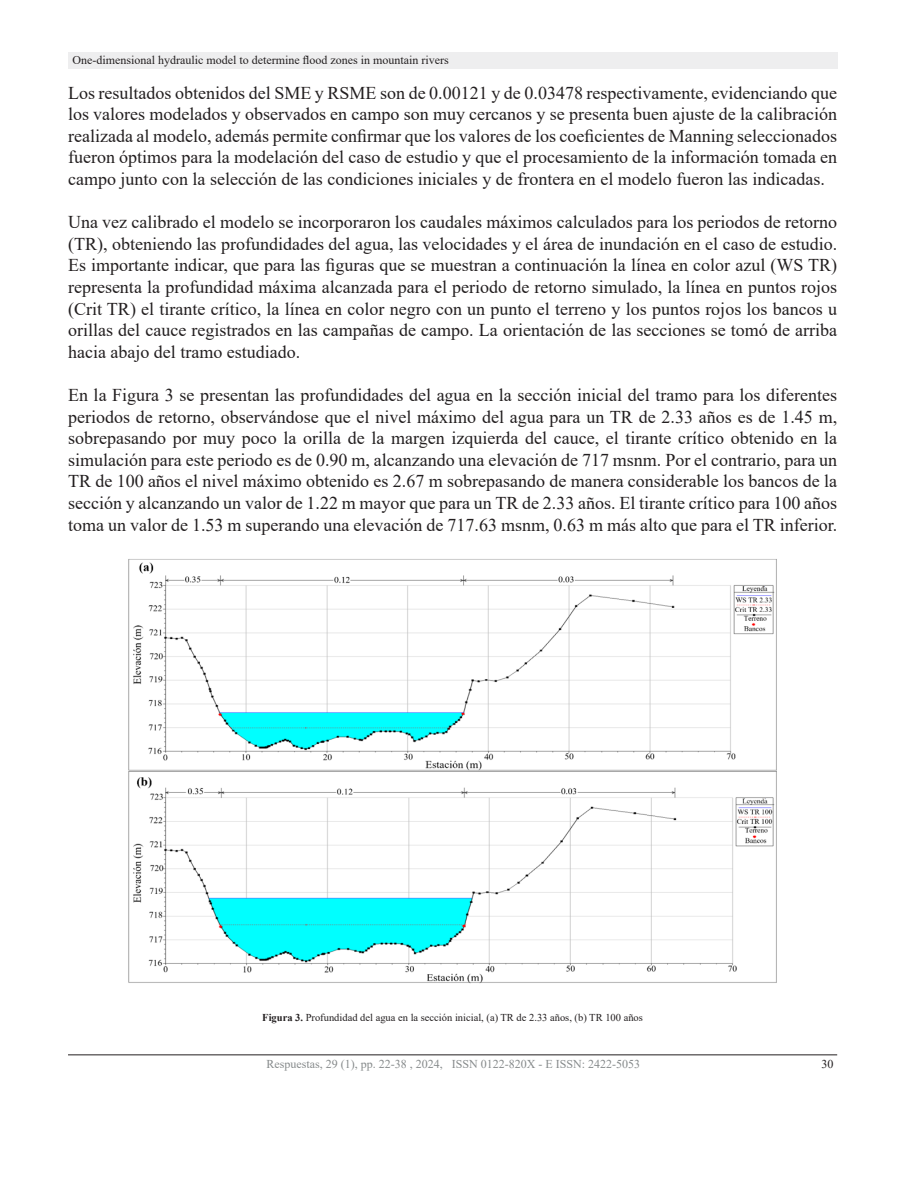
<style>
.page{position:relative;width:918px;height:1188px;background:#fff}
.page>*{position:absolute;margin:0;border:0;box-sizing:border-box;transform-origin:0 0}
.Cuerpo_de_texto{font:18px/21.6px "Times New Roman";color:#231f20;text-align:justify}
.t1{font:12px "Times New Roman";color:#231f20}
.t2{font:12px "Times New Roman";color:#868a8b}
.Cuerpo_de_texto-2{font:10.5px "Times New Roman";color:#231f20}
.s1{font-weight:700}
</style>
<div class="page">
<div style="left:68px;top:52px;width:769px;height:17px;background:#eeeeef"></div>
<hr style="left:68px;top:1054px;width:769px;height:1px;background:#231f20">
<img style="left:128px;top:559px;width:649px;height:425px">
<p class="t1" style="left:73px;top:51px;width:378px">One-dimensional hydraulic model to determine flood zones in mountain rivers</p>
<p class="Cuerpo_de_texto" style="left:68px;top:81px;width:771px">Los resultados obtenidos del SME y RSME son de 0.00121 y de 0.03478 respectivamente, evidenciando que los valores modelados y observados en campo son muy cercanos y se presenta buen ajuste de la calibración realizada al modelo, además permite confirmar que los valores de los coeficientes de Manning seleccionados fueron óptimos para la modelación del caso de estudio y que el procesamiento de la información tomada en campo junto con la selección de las condiciones iniciales y de frontera en el modelo fueron las indicadas.</p>
<p class="Cuerpo_de_texto" style="left:68px;top:211px;width:771px">Una vez calibrado el modelo se incorporaron los caudales máximos calculados para los periodos de retorno (TR), obteniendo las profundidades del agua, las velocidades y el área de inundación en el caso de estudio.<br>Es importante indicar, que para las figuras que se muestran a continuación la línea en color azul (WS TR) representa la profundidad máxima alcanzada para el periodo de retorno simulado, la línea en puntos rojos (Crit TR) el tirante crítico, la línea en color negro con un punto el terreno y los puntos rojos los bancos u orillas del cauce registrados en las campañas de campo. La orientación de las secciones se tomó de arriba hacia abajo del tramo estudiado.</p>
<p class="Cuerpo_de_texto" style="left:68px;top:384px;width:771px">En la Figura 3 se presentan las profundidades del agua en la sección inicial del tramo para los diferentes periodos de retorno, observándose que el nivel máximo del agua para un TR de 2.33 años es de 1.45 m, sobrepasando por muy poco la orilla de la margen izquierda del cauce, el tirante crítico obtenido en la simulación para este periodo es de 0.90 m, alcanzando una elevación de 717 msnm. Por el contrario, para un TR de 100 años el nivel máximo obtenido es 2.67 m sobrepasando de manera considerable los bancos de la sección y alcanzando un valor de 1.22 m mayor que para un TR de 2.33 años. El tirante crítico para 100 años toma un valor de 1.53 m superando una elevación de 717.63 msnm, 0.63 m más alto que para el TR inferior.</p>
<p class="Cuerpo_de_texto-2" style="left:262px;top:1010px;width:382px"><span class="s1">Figura 3.</span> Profundidad del agua en la sección inicial, (a) TR de 2.33 años, (b) TR 100 años</p>
<p class="t2" style="left:266px;top:1056px;width:375px">Respuestas, 29 (1), pp. 22-38 , 2024, ISSN 0122-820X - E ISSN: 2422-5053</p>
<p class="t1" style="left:821px;top:1056px;width:13px">30</p>
</div>
